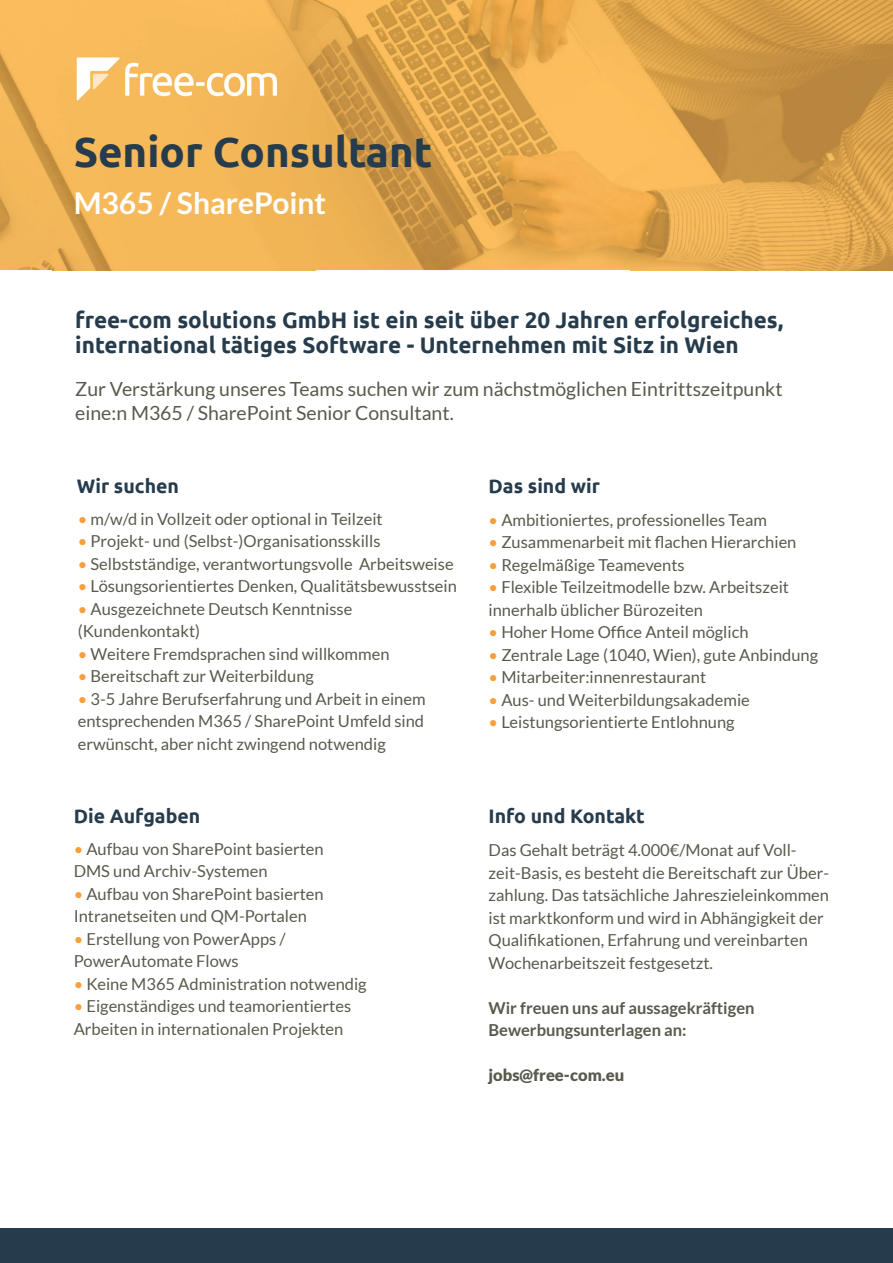
<style>
.page{position:relative;width:893px;height:1263px;background:#fff}
.page>*{position:absolute;margin:0;border:0;box-sizing:border-box;transform-origin:0 0}
.t1{font:700 42px "Ubuntu";color:#263c4d}
.t2{font:700 30px "Lato";color:#fff}
.t3{font:700 22.5px/25.5px "Ubuntu";color:#263c4d}
.t4{font:19.5px/24px "Lato";color:#5a594d}
.t5{font:700 19.5px "Ubuntu";color:#263c4d}
.t6{font:16.5px/22.5px "Lato";color:#5a594d}
.t7{font:700 16.5px/22.5px "Lato";color:#5a594d}
.t8{font:900 16.5px "Lato";color:#5a594d}
.s1{color:#f99f3a}
</style>
<div class="page">
<img style="left:0;top:270px;width:893px;height:1px">
<img style="left:0;top:0;width:893px;height:45px">
<img style="left:0;top:45px;width:52px;height:225px">
<img style="left:315px;top:45px;width:578px;height:225px">
<div style="left:52px;top:143px;width:263px;height:127px;background:#f6b959"></div>
<img style="left:36px;top:20px;width:283px;height:123px">
<div style="left:0;top:1229px;width:893px;height:34px;background:#263c4d"></div>
<h1 class="t1" style="left:74px;top:134px;width:360px">Senior Consultant</h1>
<h2 class="t2" style="left:74px;top:191px;width:254px">M365 / SharePoint</h2>
<h3 class="t3" style="left:75px;top:308px;width:710px">free-com solutions GmbH ist ein seit über 20 Jahren erfolgreiches, international tätiges Software - Unternehmen mit Sitz in Wien</h3>
<p class="t4" style="left:75px;top:377px;width:709px">Zur Verstärkung unseres Teams suchen wir zum nächstmöglichen Eintrittszeitpunkt eine:n M365 / SharePoint Senior Consultant.</p>
<p class="t5" style="left:77px;top:478px;width:104px">Wir suchen</p>
<p class="t6" style="left:78px;top:508px;width:381px"><span class="s1">ï</span> m/w/d in Vollzeit oder optional in Teilzeit<br><span class="s1">ï</span> Projekt- und (Selbst-)Organisationsskills<br><span class="s1">ï</span> Selbstständige, verantwortungsvolle Arbeitsweise <span class="s1">ï</span> Lösungsorientiertes Denken, Qualitätsbewusstsein <span class="s1">ï</span> Ausgezeichnete Deutsch Kenntnisse (Kundenkontakt)<br><span class="s1">ï</span> Weitere Fremdsprachen sind willkommen<br><span class="s1">ï</span> Bereitschaft zur Weiterbildung<br><span class="s1">ï</span> 3-5 Jahre Berufserfahrung und Arbeit in einem entsprechenden M365 / SharePoint Umfeld sind erwünscht, aber nicht zwingend notwendig</p>
<p class="t5" style="left:74px;top:808px;width:128px">Die Aufgaben</p>
<p class="t6" style="left:74px;top:838px;width:295px"><span class="s1">ï</span> Aufbau von SharePoint basierten<br>DMS und Archiv-Systemen<br><span class="s1">ï</span> Aufbau von SharePoint basierten<br>Intranetseiten und QM-Portalen<br><span class="s1">ï</span> Erstellung von PowerApps /<br>PowerAutomate Flows<br><span class="s1">ï</span> Keine M365 Administration notwendig <span class="s1">ï</span> Eigenständiges und teamorientiertes<br>Arbeiten in internationalen Projekten</p>
<p class="t5" style="left:489px;top:478px;width:113px">Das sind wir</p>
<p class="t6" style="left:489px;top:509px;width:331px"><span class="s1">ï</span> Ambitioniertes, professionelles Team<br><span class="s1">ï</span> Zusammenarbeit mit flachen Hierarchien<br><span class="s1">ï</span> Regelmäßige Teamevents<br><span class="s1">ï</span> Flexible Teilzeitmodelle bzw. Arbeitszeit innerhalb üblicher Bürozeiten<br><span class="s1">ï</span> Hoher Home Office Anteil möglich<br><span class="s1">ï</span> Zentrale Lage (1040, Wien), gute Anbindung <span class="s1">ï</span> Mitarbeiter:innenrestaurant<br><span class="s1">ï</span> Aus- und Weiterbildungsakademie<br><span class="s1">ï</span> Leistungsorientierte Entlohnung</p>
<p class="t5" style="left:489px;top:808px;width:158px">Info und Kontakt</p>
<p class="t6" style="left:489px;top:839px;width:342px">Das Gehalt beträgt 4.000€/Monat auf Voll&shy;zeit-Basis, es besteht die Bereitschaft zur Über&shy;zahlung. Das tatsächliche Jahreszieleinkommen ist marktkonform und wird in Abhängigkeit der Qualifikationen, Erfahrung und vereinbarten Wochenarbeitszeit festgesetzt.</p>
<p class="t7" style="left:489px;top:998px;width:267px">Wir freuen uns auf aussagekräftigen<br>Bewerbungsunterlagen an:</p>
<p class="t8" style="left:489px;top:1069px;width:137px">jobs@free-com.eu</p>
</div>
